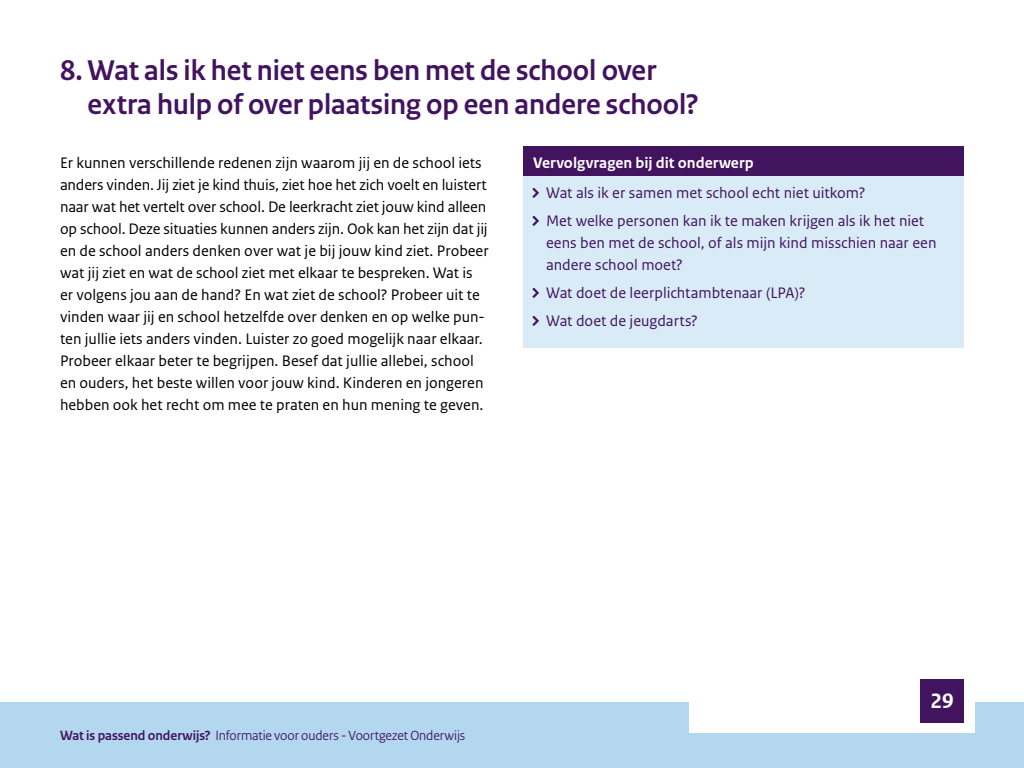
<style>
.page{position:relative;width:1024px;height:768px;background:#fff}
.page>*{position:absolute;margin:0;border:0;box-sizing:border-box;transform-origin:0 0}
.Pagina_Titel{font:700 30px/34px "Rijksoverheid Sans Heading";color:#42145f}
.t1{font:700 22px "Rijksoverheid Sans Text";color:#fff}
.Broodtekst{font:16px/22px "Rijksoverheid Sans Text";color:#000}
.TOC_Paragraaf{font:16px/22px "Rijksoverheid Sans Text";color:#42145f}
.TOC_Titel_Paragraaf{font:700 16px "Rijksoverheid Sans Text";color:#fff}
.t2{font:14px "Rijksoverheid Sans Heading";letter-spacing:-.005em;color:#42145f}
.s1{font-weight:700}
</style>
<div class="page">
<div style="left:523px;top:146px;width:441px;height:30px;background:#42145f"></div>
<div style="left:523px;top:176px;width:441px;height:44px;background:#d9ebf7"></div>
<div style="left:523px;top:204px;width:441px;height:88px;background:#d9ebf7"></div>
<div style="left:523px;top:276px;width:441px;height:44px;background:#d9ebf7"></div>
<div style="left:523px;top:304px;width:441px;height:44px;background:#d9ebf7"></div>
<div style="left:0;top:702px;width:1024px;height:66px;background:#b2d7ee"></div>
<div style="left:689px;top:670px;width:286px;height:63px;background:#fff"></div>
<div style="left:920px;top:679px;width:44px;height:44px;background:#42145f"></div>
<h2 class="Pagina_Titel" style="left:88px;top:54px;width:613px;text-indent:-28px">8. Wat als ik het niet eens ben met de school over extra hulp of over plaatsing op een andere school?</h2>
<p class="Broodtekst" style="left:60px;top:152px;width:430px">Er kunnen verschillende redenen zijn waarom jij en de school iets anders vinden. Jij ziet je kind thuis, ziet hoe het zich voelt en luistert naar wat het vertelt over school. De leerkracht ziet jouw kind alleen op school. Deze situaties kunnen anders zijn. Ook kan het zijn dat jij en de school anders denken over wat je bij jouw kind ziet. Probeer wat jij ziet en wat de school ziet met elkaar te bespreken. Wat is er volgens jou aan de hand? En wat ziet de school? Probeer uit te vinden waar jij en school hetzelfde over denken en op welke pun&shy;ten jullie iets anders vinden. Luister zo goed mogelijk naar elkaar.<br>Probeer elkaar beter te begrijpen. Besef dat jullie allebei, school en ouders, het beste willen voor jouw kind. Kinderen en jongeren hebben ook het recht om mee te praten en hun mening te geven.</p>
<h3 class="TOC_Titel_Paragraaf" style="left:533px;top:154px;width:222px">Vervolgvragen bij dit onderwerp</h3>
<h4 class="TOC_Paragraaf" style="left:546px;top:182px;width:321px">Wat als ik er samen met school echt niet uitkom?</h4>
<h4 class="TOC_Paragraaf" style="left:546px;top:210px;width:392px">Met welke personen kan ik te maken krijgen als ik het niet eens ben met de school, of als mijn kind misschien naar een andere school moet?</h4>
<h4 class="TOC_Paragraaf" style="left:546px;top:282px;width:261px">Wat doet de leerplichtambtenaar (LPA)?</h4>
<h4 class="TOC_Paragraaf" style="left:546px;top:310px;width:153px">Wat doet de jeugdarts?</h4>
<p class="t2" style="left:60px;top:728px;width:407px"><span class="s1">Wat is passend onderwijs?</span> Informatie voor ouders - Voortgezet Onderwijs</p>
<h2 class="t1" style="left:930px;top:689px;width:25px">29</h2>
</div>
